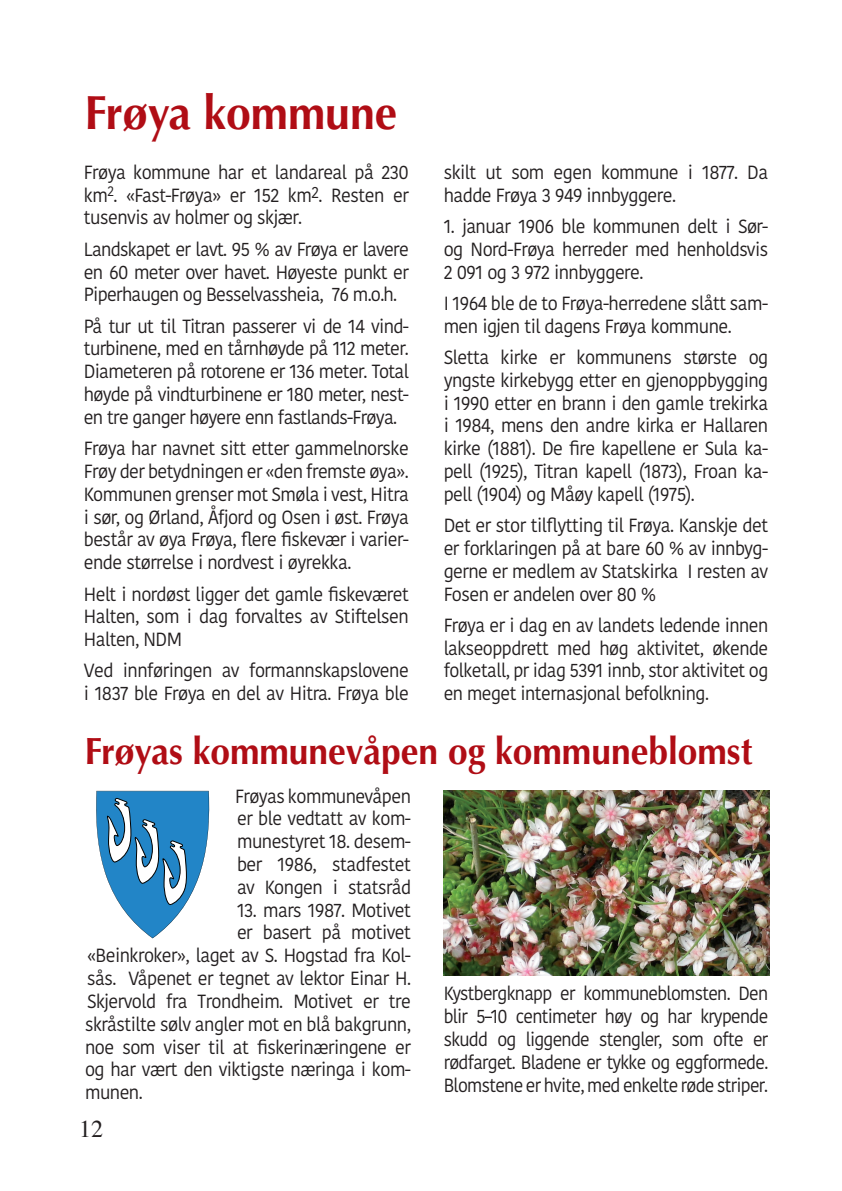
<style>
.page{position:relative;width:842px;height:1191px;background:#fff}
.page>*{position:absolute;margin:0;border:0;box-sizing:border-box;transform-origin:0 0}
.t1{font:700 48px "Optima";color:#b00d15;scale:.93 1}
.t2{font:700 38px "Optima";color:#b00d15;scale:.93 1}
.t3{font:24px "Times";color:#231f20}
.t4{font:19px/22.8px "Kohinoor Bangla";letter-spacing:-.03em;color:#231f20;text-align:justify;scale:.95 1}
.t5{font:19px/22.8px "Kohinoor Bangla";letter-spacing:-.03em;color:#231f20;text-align:justify;scale:.93 1}
.t6{font:19px/22.8px "Kohinoor Bangla";letter-spacing:-.03em;color:#231f20;text-align:justify;scale:.94 1}
</style>
<div class="page">
<svg style="left:96px;top:791px;width:114px;height:147px"></svg>
<img style="left:444px;top:790px;width:325px;height:185px">
<h1 class="t1" style="left:85px;top:85px;width:337px">Frøya kommune</h1>
<p class="t4" style="left:84px;top:160px;width:344px">Frøya kommune har et landareal på 230 km<sup>2</sup>. «Fast-Frøya» er 152 km<sup>2</sup>. Resten er tusenvis av holmer og skjær.</p>
<p class="t4" style="left:84px;top:237px;width:344px">Landskapet er lavt. 95 % av Frøya er lavere en 60 meter over havet. Høyeste punkt er Piperhaugen og Besselvassheia, 76 m.o.h.</p>
<p class="t4" style="left:84px;top:314px;width:344px">På tur ut til Titran passerer vi de 14 vind&shy;turbinene, med en tårnhøyde på 112 meter.<br>Diameteren på rotorene er 136 meter. Total høyde på vindturbinene er 180 meter, nest&shy;en tre ganger høyere enn fastlands-Frøya.</p>
<p class="t4" style="left:84px;top:437px;width:344px">Frøya har navnet sitt etter gammelnorske Frøy der betydningen er «den fremste øya».<br>Kommunen grenser mot Smøla i vest, Hitra i sør, og Ørland, Åfjord og Osen i øst. Frøya består av øya Frøya, flere fiskevær i varier&shy;ende størrelse i nordvest i øyrekka.</p>
<p class="t4" style="left:84px;top:582px;width:344px">Helt i nordøst ligger det gamle fiskeværet Halten, som i dag forvaltes av Stiftelsen Halten, NDM</p>
<p class="t4" style="left:84px;top:659px;width:344px">Ved innføringen av formannskapslovene i 1837 ble Frøya en del av Hitra. Frøya ble</p>
<p class="t4" style="left:444px;top:160px;width:343px">skilt ut som egen kommune i 1877. Da hadde Frøya 3 949 innbyggere.</p>
<p class="t4" style="left:444px;top:214px;width:343px">1. januar 1906 ble kommunen delt i Sør&shy;og Nord-Frøya herreder med henholdsvis 2 091 og 3 972 innbyggere.</p>
<p class="t4" style="left:444px;top:291px;width:343px">I 1964 ble de to Frøya-herredene slått sam&shy;men igjen til dagens Frøya kommune.</p>
<p class="t4" style="left:444px;top:345px;width:343px">Sletta kirke er kommunens største og yngste kirkebygg etter en gjenoppbygging i 1990 etter en brann i den gamle trekirka i 1984, mens den andre kirka er Hallaren kirke (1881). De fire kapellene er Sula ka&shy;pell (1925), Titran kapell (1873), Froan ka&shy;pell (1904) og Måøy kapell (1975).</p>
<p class="t4" style="left:444px;top:513px;width:343px">Det er stor tilflytting til Frøya. Kanskje det er forklaringen på at bare 60 % av innbyg&shy;gerne er medlem av Statskirka I resten av Fosen er andelen over 80 %</p>
<p class="t6" style="left:444px;top:613px;width:347px">Frøya er i dag en av landets ledende innen lakseoppdrett med høg aktivitet, økende folketall, pr idag 5391 innb, stor aktivitet og en meget internasjonal befolkning.</p>
<h2 class="t2" style="left:85px;top:729px;width:719px">Frøyas kommunevåpen og kommuneblomst</h2>
<p class="t4" style="left:235px;top:784px;width:187px">Frøyas kommunevåpen er ble vedtatt av kom&shy;munestyret 18. desem&shy;ber 1986, stadfestet av Kongen i statsråd</p>
<p class="t4" style="left:237px;top:898px;width:185px">13. mars 1987. Motivet</p>
<p class="t4" style="left:237px;top:921px;width:185px">er basert på motivet</p>
<p class="t4" style="left:87px;top:943px;width:343px">«Beinkroker», laget av S. Hogstad fra Kol-</p>
<p class="t4" style="left:87px;top:966px;width:342px">sås. Våpenet er tegnet av lektor Einar H.</p>
<p class="t4" style="left:87px;top:989px;width:343px">Skjervold fra Trondheim. Motivet er tre</p>
<p class="t4" style="left:85px;top:1012px;width:345px">skråstilte sølv angler mot en blå bakgrunn,</p>
<p class="t4" style="left:85px;top:1035px;width:345px">noe som viser til at fiskerinæringene er</p>
<p class="t4" style="left:85px;top:1057px;width:345px">og har vært den viktigste næringa i kom-</p>
<p class="t4" style="left:85px;top:1080px;width:62px">munen.</p>
<p class="t3" style="left:79px;top:1106px;width:25px">12</p>
<p class="t5" style="left:444px;top:981px;width:351px">Kystbergknapp er kommuneblomsten. Den blir 5–10 centimeter høy og har krypende skudd og liggende stengler, som ofte er rødfarget. Bladene er tykke og eggformede.<br>Blomstene er hvite, med enkelte røde striper.</p>
</div>
